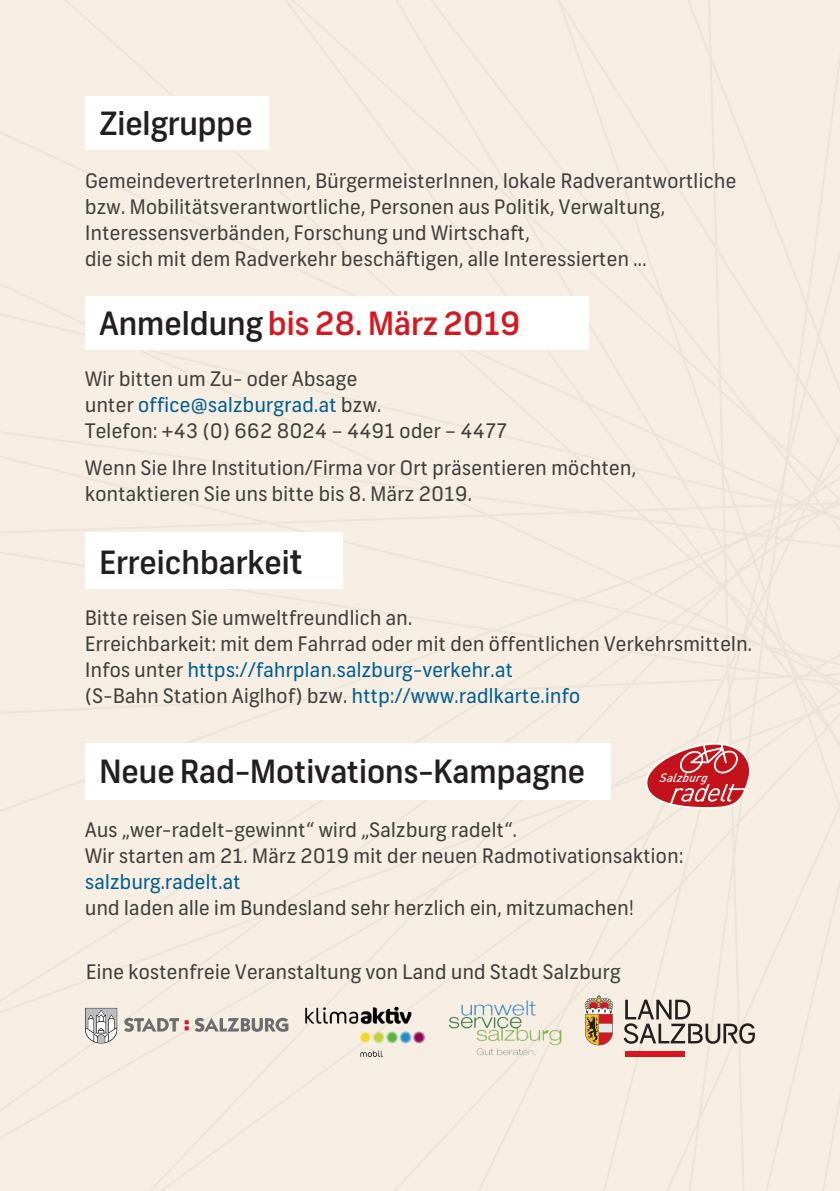
<style>
.page{position:relative;width:840px;height:1191px;background:#fff}
.page>*{position:absolute;margin:0;border:0;box-sizing:border-box;transform-origin:0 0}
.t1{font:500 32px "Frank";color:#231f20}
.t2{font:500 32px "Frank";color:#d7171f}
.t3{font:20px/26px "Frank";letter-spacing:.02em;color:#3e3e3f}
.t4{font:20px "Frank";letter-spacing:.02em;color:#005d8f}
.t5{font:italic 500 12.2px "DIN Pro";color:#fff}
.s1{color:#231f20}
.s2{color:#005d8f}
.s3{font-size:35.6px}
</style>
<div class="page">
<div style="left:0;top:0;width:839px;height:1191px;background:#f6eee2"></div>
<div style="left:85px;top:96px;width:183px;height:53px;background:#fff"></div>
<div style="left:85px;top:533px;width:257px;height:56px;background:#fff"></div>
<div style="left:85px;top:296px;width:503px;height:54px;background:#fff"></div>
<div style="left:85px;top:743px;width:525px;height:56px;background:#fff"></div>
<img style="left:303px;top:1004px;width:123px;height:55px">
<svg style="left:584px;top:995px;width:28px;height:50px"></svg>
<div style="left:625px;top:1051px;width:59px;height:5px;background:#d7171f"></div>
<svg style="left:623px;top:999px;width:131px;height:44px;background:#c2bbb2"></svg>
<svg style="left:85px;top:1008px;width:32px;height:36px"></svg>
<svg style="left:124px;top:1017px;width:164px;height:14px;background:#b5afaa"></svg>
<img style="left:448px;top:999px;width:113px;height:56px">
<svg style="left:645px;top:742px;width:106px;height:67px;background:#d96d6f"></svg>
<h1 class="t1" style="left:99px;top:104px;width:154px">Zielgruppe</h1>
<p class="t3" style="left:85px;top:169px;width:652px">GemeindevertreterInnen, BürgermeisterInnen, lokale Radverantwortliche bzw. Mobilitätsverantwortliche, Personen aus Politik, Verwaltung, Interessensverbänden, Forschung und Wirtschaft,<br>die sich mit dem Radverkehr beschäftigen, alle Interessierten ...</p>
<h1 class="t2" style="left:99px;top:304px;width:422px"><span class="s1">Anmeldung</span> bis 28. März 2019</h1>
<p class="t3" style="left:85px;top:366px;width:423px">Wir bitten um Zu- oder Absage<br>unter <span class="s2">office@salzburgrad.at</span> bzw.<br>Telefon: +43 (0) 662 8024 – 4491 oder – 4477</p>
<p class="t3" style="left:85px;top:456px;width:552px">Wenn Sie Ihre Institution/Firma vor Ort präsentieren möchten, kontaktieren Sie uns bitte bis 8. März 2019.</p>
<h1 class="t1" style="left:99px;top:543px;width:205px">Erreichbarkei<span class="s3">t</span></h1>
<p class="t3" style="left:85px;top:605px;width:668px">Bitte reisen Sie umweltfreundlich an.<br>Erreichbarkeit: mit dem Fahrrad oder mit den öffentlichen Verkehrsmitteln.<br>Infos unter <span class="s2">https://fahrplan.salzburg-verkehr.at<br></span>(S-Bahn Station Aiglhof) bzw. <span class="s2">http://www.radlkarte.info</span></p>
<h1 class="t1" style="left:99px;top:752px;width:487px">Neue Rad-Motivations-Kampagne</h1>
<p class="t5" style="left:659px;top:768px;width:49px">Salzburg</p>
<p class="t3" style="left:85px;top:817px;width:599px">Aus „wer-radelt-gewinnt“ wird „Salzburg radelt“.<br>Wir starten am 21. März 2019 mit der neuen Radmotivationsaktion:</p>
<p class="t4" style="left:85px;top:869px;width:157px">salzburg.radelt.at</p>
<p class="t3" style="left:85px;top:895px;width:550px">und laden alle im Bundesland sehr herzlich ein, mitzumachen!</p>
<p class="t3" style="left:86px;top:959px;width:535px">Eine kostenfreie Veranstaltung von Land und Stadt Salzburg</p>
</div>
